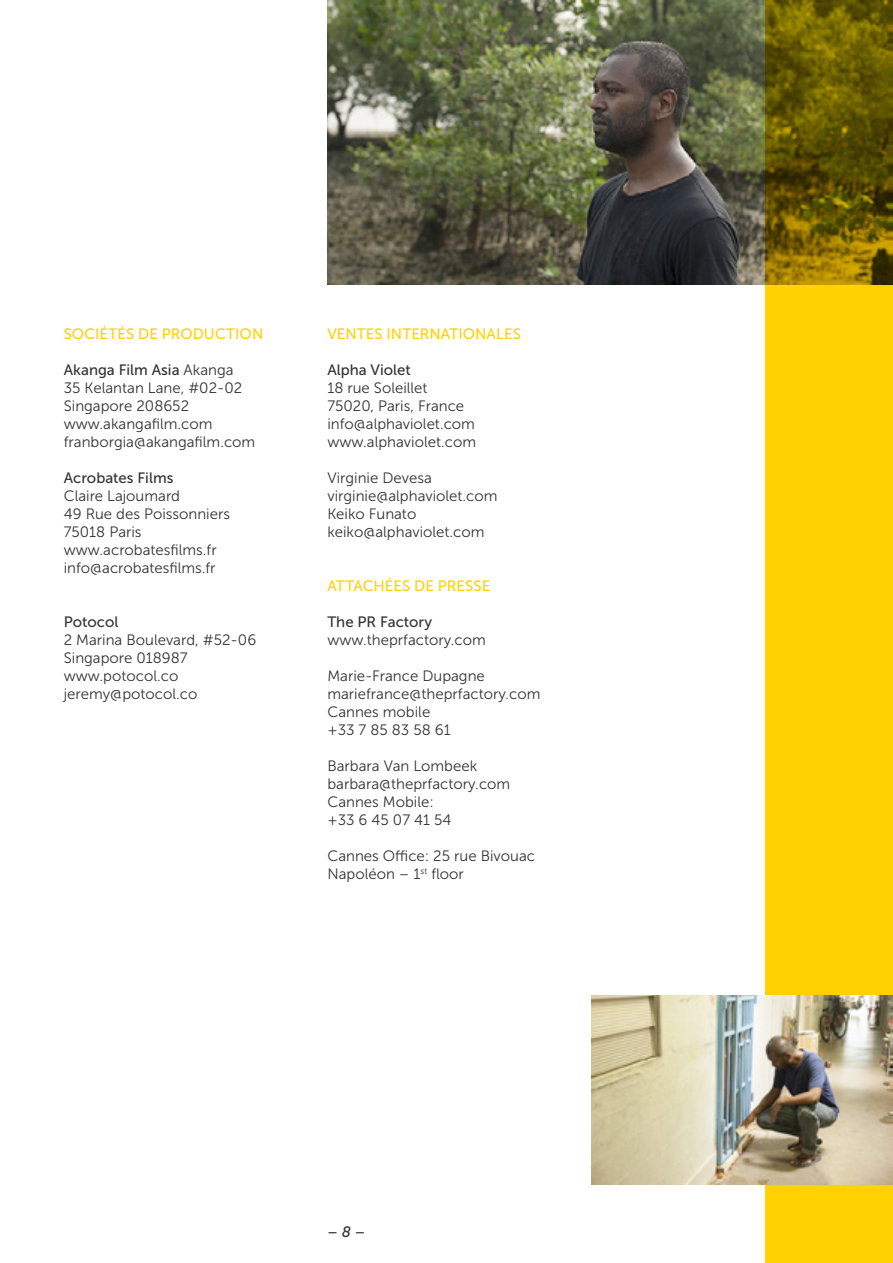
<style>
.page{position:relative;width:893px;height:1263px;background:#fff}
.page>*{position:absolute;margin:0;border:0;box-sizing:border-box;transform-origin:0 0}
.t1{font:15px/18px "Museo Sans 300";color:#333}
.t2{font:15px "Museo Sans 500";color:#333}
.t3{font:15px "Museo Sans 500";letter-spacing:.005em;color:#ffd200}
.t4{font:italic 15px "Museo Sans 500";color:#333}
.s1{font-family:"Museo Sans 300"}
</style>
<div class="page">
<div style="left:765px;top:0;width:128px;height:1263px;background:#ffd200"></div>
<img style="left:327px;top:0;width:566px;height:285px">
<img style="left:591px;top:996px;width:302px;height:189px">
<p class="t3" style="left:64px;top:325px;width:201px">SOCIÉTÉS DE PRODUCTION</p>
<p class="t2" style="left:64px;top:361px;width:171px">Akanga Film Asia <span class="s1">Akanga</span></p>
<p class="t1" style="left:64px;top:379px;width:193px">35 Kelantan Lane, #02-02<br>Singapore 208652 www.akangafilm.com franborgia@akangafilm.com</p>
<p class="t2" style="left:64px;top:469px;width:111px">Acrobates Films</p>
<p class="t1" style="left:64px;top:487px;width:168px">Claire Lajoumard<br>49 Rue des Poissonniers<br>75018 Paris www.acrobatesfilms.fr info@acrobatesfilms.fr</p>
<p class="t2" style="left:64px;top:613px;width:56px">Potocol</p>
<p class="t1" style="left:64px;top:631px;width:194px">2 Marina Boulevard, #52-06<br>Singapore 018987 www.potocol.co jeremy@potocol.co</p>
<p class="t3" style="left:327px;top:325px;width:195px">VENTES INTERNATIONALES</p>
<p class="t2" style="left:327px;top:361px;width:85px">Alpha Violet</p>
<p class="t1" style="left:327px;top:379px;width:150px">18 rue Soleillet<br>75020, Paris, France info@alphaviolet.com www.alphaviolet.com</p>
<p class="t1" style="left:327px;top:469px;width:172px">Virginie Devesa virginie@alphaviolet.com<br>Keiko Funato keiko@alphaviolet.com</p>
<p class="t3" style="left:327px;top:577px;width:164px">ATTACHÉES DE PRESSE</p>
<p class="t2" style="left:327px;top:613px;width:106px">The PR Factory</p>
<p class="t1" style="left:327px;top:631px;width:160px">www.theprfactory.com</p>
<p class="t1" style="left:327px;top:667px;width:215px">Marie-France Dupagne mariefrance@theprfactory.com<br>Cannes mobile<br>+33 7 85 83 58 61</p>
<p class="t1" style="left:327px;top:757px;width:184px">Barbara Van Lombeek barbara@theprfactory.com<br>Cannes Mobile:<br>+33 6 45 07 41 54</p>
<p class="t1" style="left:327px;top:847px;width:209px">Cannes Office: 25 rue Bivouac<br>Napoléon – 1<sup>st</sup> floor</p>
<p class="t4" style="left:327px;top:1223px;width:39px">– 8 –</p>
</div>
